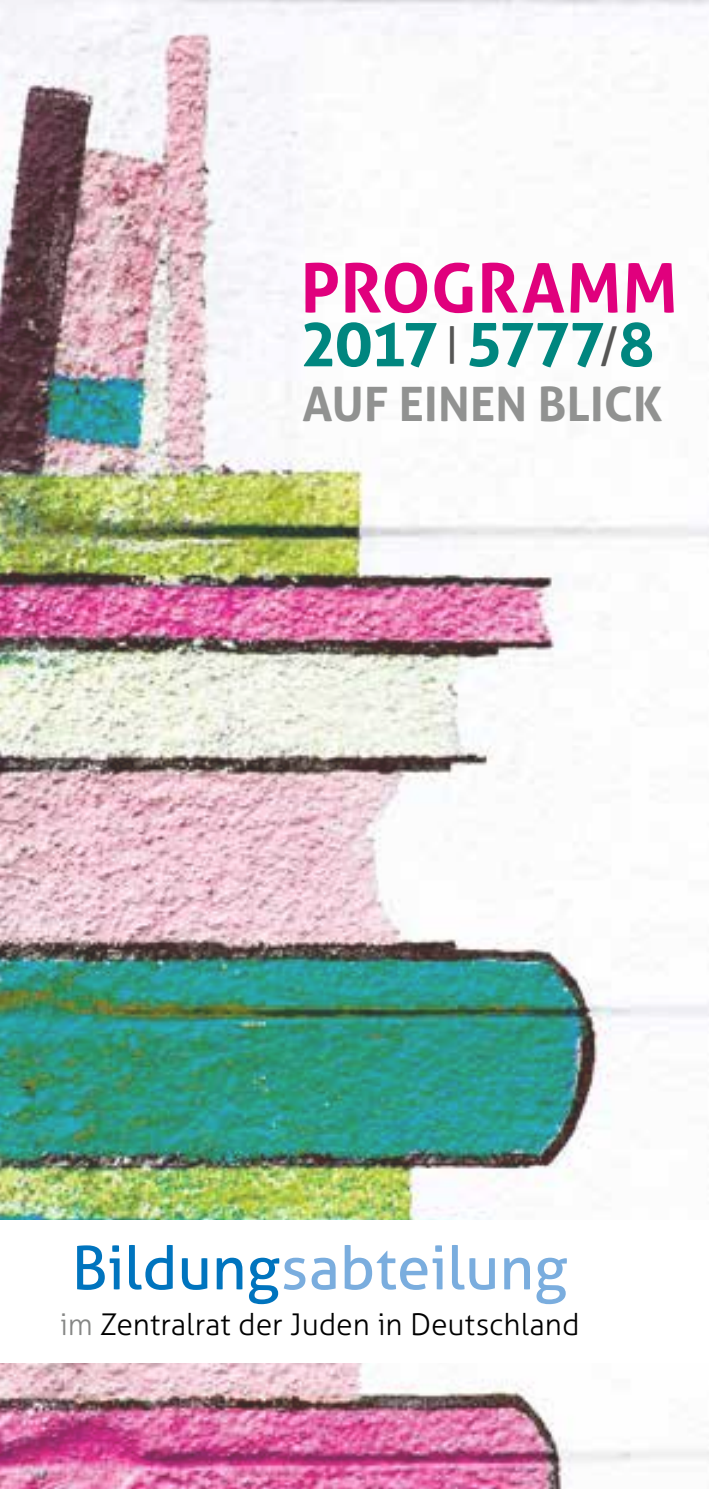
<style>
.page{position:relative;width:709px;height:1489px;background:#fff}
.page>*{position:absolute;margin:0;border:0;box-sizing:border-box;transform-origin:0 0}
.t1{font:700 68px "Aller";letter-spacing:.01em;color:#e0007d}
.t2{font:700 61.25px "Aller";color:#00867f}
.t3{font:60px "Aller";color:#7aadde}
.t4{font:700 47.5px "Aller";letter-spacing:.005em;color:#919291}
.t5{font:300 30px "Aller";color:#000}
.s1{font-weight:400;font-size:39.5px;color:#565655}
.s2{font-weight:400;font-size:55px;color:#565655}
.s3{color:#0074be}
.s4{color:#868786}
</style>
<div class="page">
<img style="left:0;top:0;width:709px;height:1488px">
<div style="left:0;top:1220px;width:709px;height:142px;background:#fff"></div>
<h1 class="t1" style="left:301px;top:246px;width:379px">PROGRAMM</h1>
<h2 class="t2" style="left:302px;top:307px;width:354px">2017 <span class="s1">|</span> 5777<span class="s2">/</span>8</h2>
<h3 class="t4" style="left:303px;top:375px;width:361px">AUF EINEN BLICK</h3>
<h3 class="t3" style="left:72px;top:1231px;width:497px"><span class="s3">Bildung</span>sabteilung</h3>
<p class="t5" style="left:60px;top:1306px;width:521px"><span class="s4">im</span> Zentralrat der Juden in Deutschland</p>
</div>
